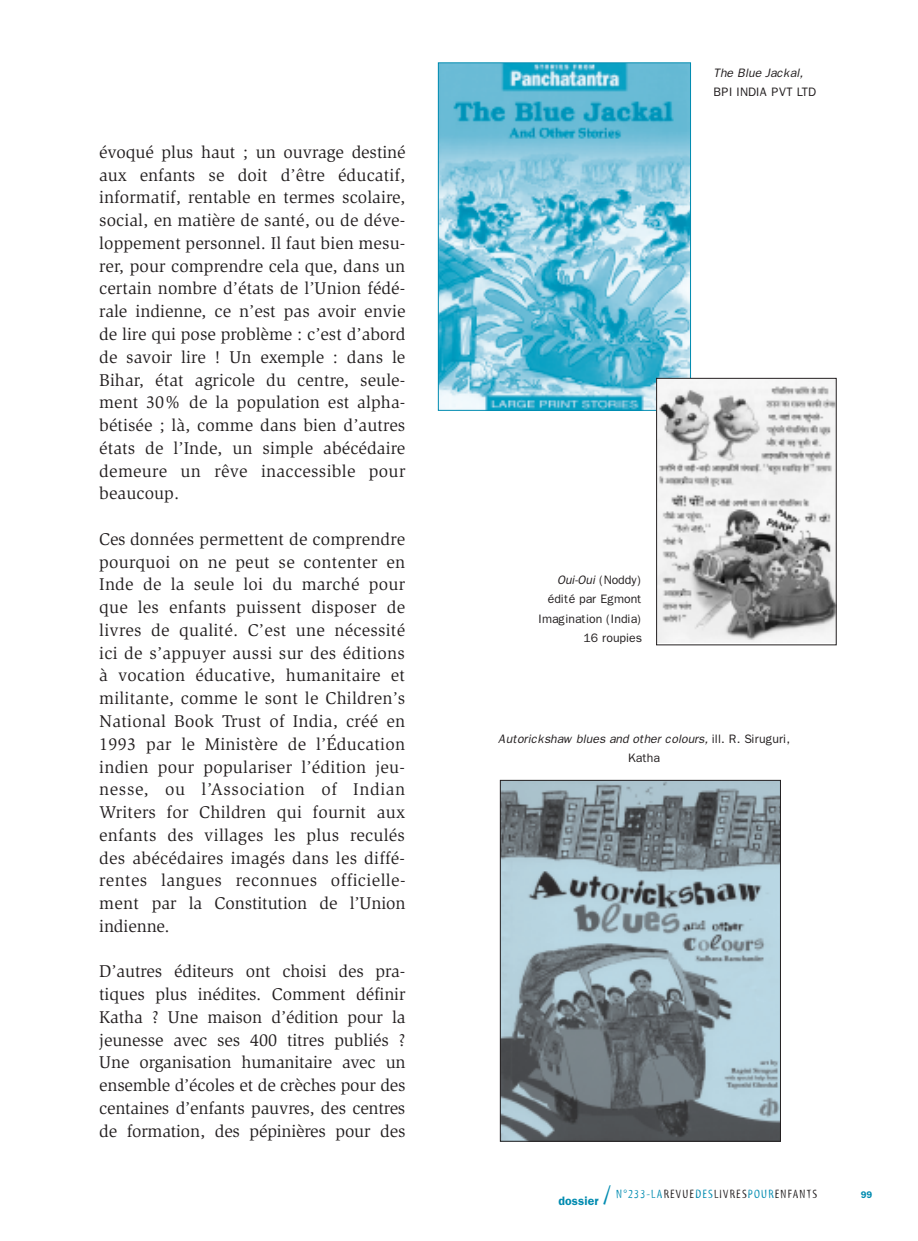
<style>
.page{position:relative;width:918px;height:1241px;background:#fff}
.page>*{position:absolute;margin:0;border:0;box-sizing:border-box;transform-origin:0 0}
.t1{font:17.5px/22.8px "Slimbach";letter-spacing:-.005em;color:#231f20;text-align:justify}
.t2{font:12.25px/19.2px "Franklin Gothic";letter-spacing:-.005em;color:#231f20;text-align:right}
.t3{font:italic 12.25px/19.2px "Franklin Gothic";letter-spacing:-.005em;color:#231f20;text-align:center}
.t4{font:12.25px "Myriad Tilt";letter-spacing:.1em;color:#231f20}
.t5{font:600 9.62px "Franklin Gothic";color:#008bb0}
.s1{font-style:italic}
.s2{font-style:normal}
.s3{font-family:"Franklin Gothic";font-weight:600;color:#008bb0}
.s4{font-size:26.25px;color:#008bb0}
.s5{color:#008bb0}
</style>
<div class="page">
<img style="left:440px;top:64px;width:249px;height:345px">
<div style="left:438px;top:62px;width:253px;height:349px;border:1px solid #008bb0"></div>
<img style="left:502px;top:781px;width:277px;height:358px">
<div style="left:500px;top:779px;width:281px;height:362px;border:1px solid #231f20"></div>
<img style="left:658px;top:380px;width:176px;height:262px">
<div style="left:656px;top:378px;width:180px;height:267px;border:1px solid #231f20"></div>
<p class="t1" style="left:99px;top:142px;width:308px">évoqué plus haut ; un ouvrage destiné aux enfants se doit d’être éducatif, informatif, rentable en termes scolaire, social, en matière de santé, ou de déve&shy;loppement personnel. Il faut bien mesu&shy;rer, pour comprendre cela que, dans un certain nombre d’états de l’Union fédé&shy;rale indienne, ce n’est pas avoir envie de lire qui pose problème : c’est d’abord de savoir lire ! Un exemple : dans le Bihar, état agricole du centre, seule&shy;ment 30% de la population est alpha&shy;bétisée ; là, comme dans bien d’autres états de l’Inde, un simple abécédaire demeure un rêve inaccessible pour beaucoup.</p>
<p class="t1" style="left:99px;top:529px;width:308px">Ces données permettent de comprendre pourquoi on ne peut se contenter en Inde de la seule loi du marché pour que les enfants puissent disposer de livres de qualité. C’est une nécessité ici de s’appuyer aussi sur des éditions à vocation éducative, humanitaire et militante, comme le sont le Children’s National Book Trust of India, créé en 1993 par le Ministère de l’Éducation indien pour populariser l’édition jeu&shy;nesse, ou l’Association of Indian Writers for Children qui fournit aux enfants des villages les plus reculés des abécédaires imagés dans les diffé&shy;rentes langues reconnues officielle&shy;ment par la Constitution de l’Union indienne.</p>
<p class="t1" style="left:99px;top:961px;width:308px">D’autres éditeurs ont choisi des pra&shy;tiques plus inédites. Comment définir Katha ? Une maison d’édition pour la jeunesse avec ses 400 titres publiés ?<br>Une organisation humanitaire avec un ensemble d’écoles et de crèches pour des centaines d’enfants pauvres, des centres de formation, des pépinières pour des</p>
<p class="t3" style="left:713px;top:63px;width:91px">The Blue Jackal,</p>
<p class="t2" style="left:713px;top:82px;width:104px">BPI INDIA PVT LTD</p>
<p class="t2" style="left:538px;top:570px;width:105px"><span class="s1">Oui-Oui</span> (Noddy) édité par Egmont<br>Imagination (India)<br>16 roupies</p>
<p class="t3" style="left:498px;top:729px;width:293px">Autorickshaw blues and other colours, <span class="s2">ill. R. Siruguri,<br>Katha</span></p>
<p class="t4" style="left:558px;top:1188px;width:260px"><span class="s3">dossier</span> <span class="s4">/</span> <span class="s5">N°233-LA</span>REVUE<span class="s5">DES</span>LIVRES<span class="s5">POUR</span>ENFANTS</p>
<p class="t5" style="left:861px;top:1188px;width:13px">99</p>
</div>
